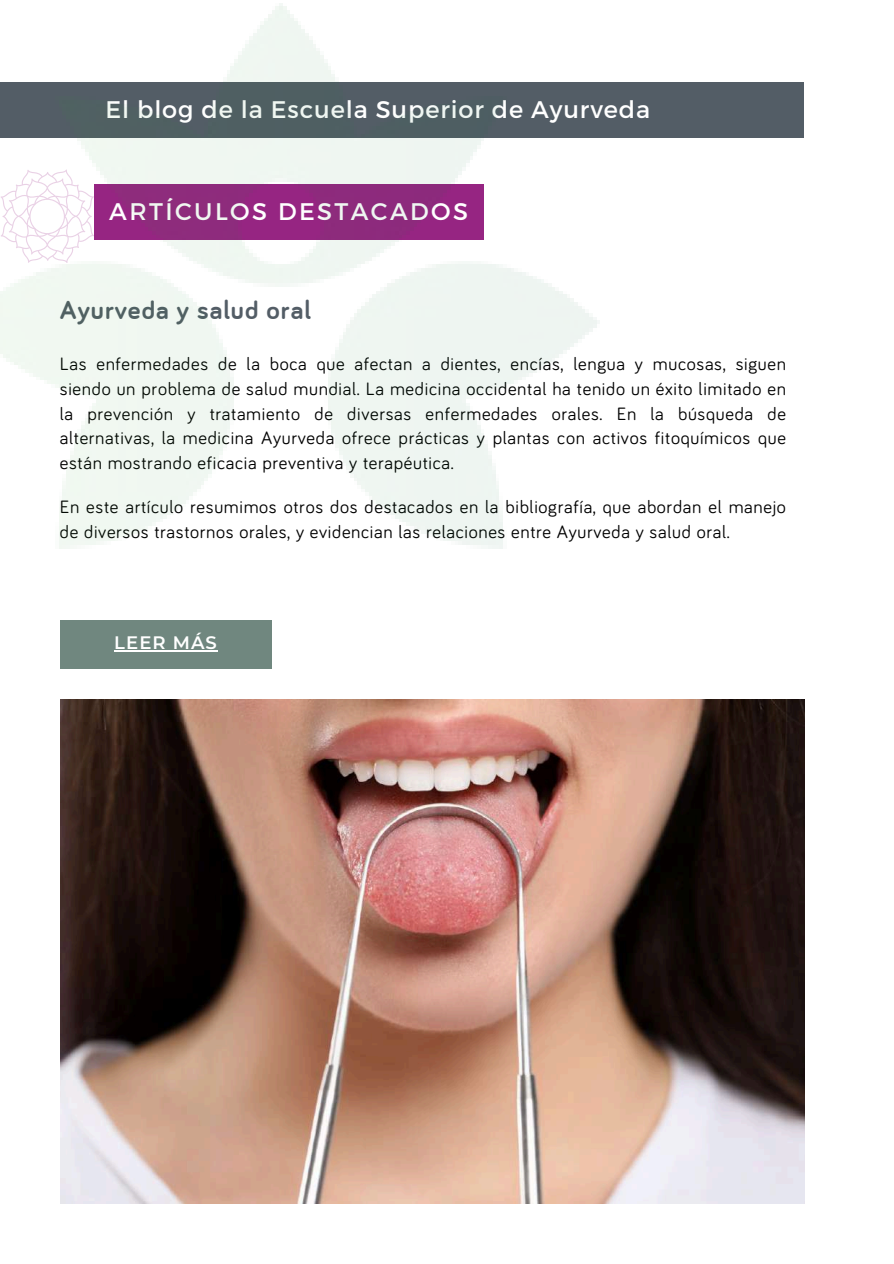
<style>
.page{position:relative;width:894px;height:1264px;background:#fff}
.page>*{position:absolute;margin:0;border:0;box-sizing:border-box;transform-origin:0 0}
.t1{font:700 27px "Bariol";letter-spacing:.04em;color:#535d66}
.t2{font:24px "Montserrat";letter-spacing:.035em;color:#fff}
.t3{font:24px "Montserrat";letter-spacing:.1em;color:#fff}
.t4{font:18.45px/24.8px "Bariol";letter-spacing:.035em;color:#000;text-align:justify}
.t5{font:600 18px "Montserrat";letter-spacing:.06em;color:#fff}
</style>
<div class="page">
<img style="left:60px;top:699px;width:744px;height:504px">
<div style="left:0;top:82px;width:803px;height:56px;background:#535d66"></div>
<div style="left:60px;top:620px;width:211px;height:48px;background:#70877f"></div>
<img style="left:0;top:3px;width:597px;height:546px">
<hr style="left:114px;top:650px;width:104px;height:1px;background:#fff">
<h2 class="t2" style="left:105px;top:94px;width:546px">El blog de la Escuela Superior de Ayurveda</h2>
<h2 class="t3" style="left:109px;top:196px;width:360px">ARTÍCULOS DESTACADOS</h2>
<h1 class="t1" style="left:60px;top:291px;width:252px">Ayurveda y salud oral</h1>
<p class="t4" style="left:60px;top:352px;width:727px">Las enfermedades de la boca que afectan a dientes, encías, lengua y mucosas, siguen siendo un problema de salud mundial. La medicina occidental ha tenido un éxito limitado en la prevención y tratamiento de diversas enfermedades orales. En la búsqueda de alternativas, la medicina Ayurveda ofrece prácticas y plantas con activos fitoquímicos que están mostrando eficacia preventiva y terapéutica.</p>
<p class="t4" style="left:60px;top:495px;width:727px">En este artículo resumimos otros dos destacados en la bibliografía, que abordan el manejo de diversos trastornos orales, y evidencian las relaciones entre Ayurveda y salud oral.</p>
<p class="t5" style="left:114px;top:631px;width:104px">LEER MÁS</p>
</div>
